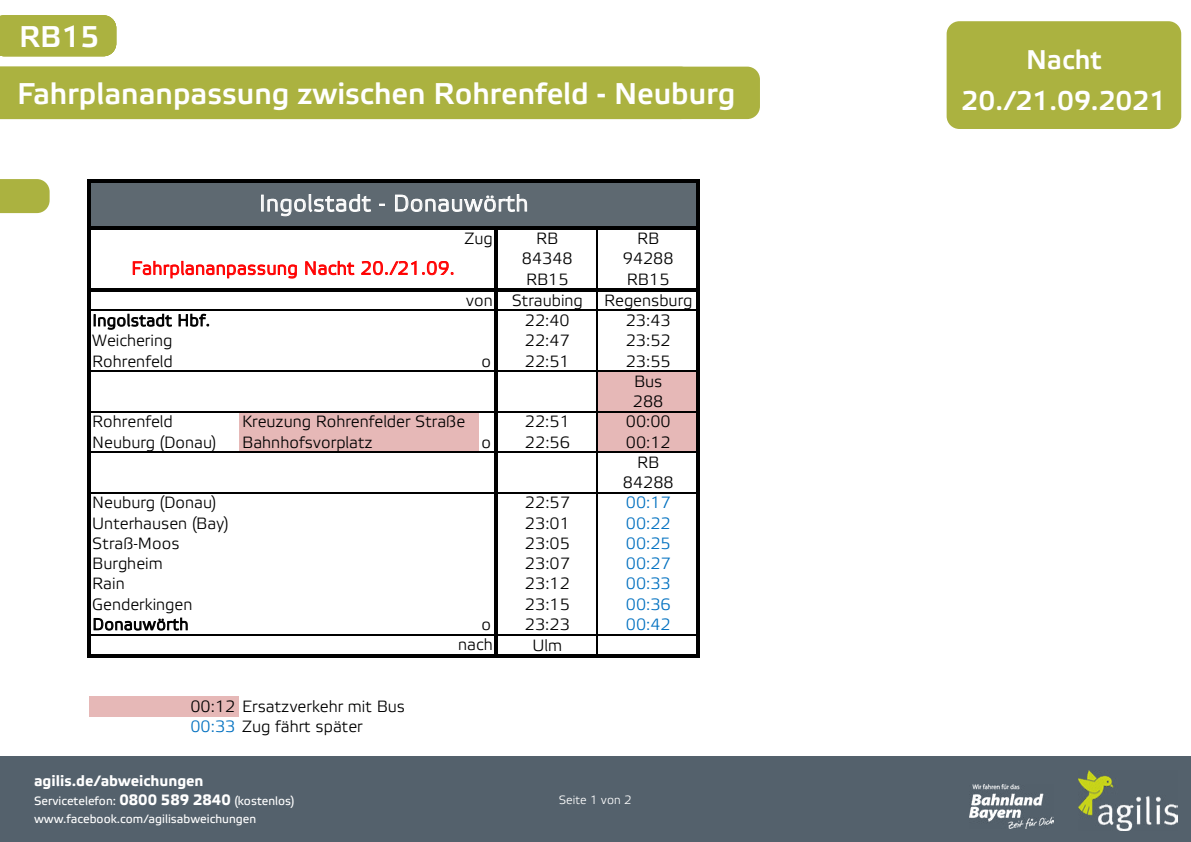
<style>
.page{position:relative;width:1191px;height:842px;background:#fff}
.page>*{position:absolute;margin:0;border:0;box-sizing:border-box;transform-origin:0 0}
.t1{font:500 30px/57.1px "Etelka";color:#fff}
.t2{font:500 27px "Etelka";color:#fff}
.t3{font:300 23px "Etelka";letter-spacing:.025em;color:#fff}
.t4{font:300 18.1px "Etelka";letter-spacing:.025em;color:#f00}
.t5{font:300 16.3px/20.3px "Etelka";color:#000;text-align:center}
.t6{font:300 16.3px "Etelka";letter-spacing:.005em;color:#0070c0}
.t7{font:300 16.3px "Etelka";letter-spacing:.03em;color:#000}
.t8{font:700 15px "Etelka Text";color:#fff}
.t9{font:12px/18px "Etelka Text";color:#fff}
.t10{font:300 12px "Etelka";color:#fff}
.s1{color:#0070c0}
.s2{font-weight:700;font-size:15px}
</style>
<div class="page">
<div style="left:0;top:757px;width:1191px;height:85px;background:#54616c"></div>
<img style="left:969px;top:784px;width:84px;height:44px">
<img style="left:1078px;top:771px;width:100px;height:59px">
<div style="left:946px;top:21px;width:235px;height:108px;background:#abb240;border-radius:13px"></div>
<svg style="left:0;top:179px;width:50px;height:34px;background:#afb549"></svg>
<div style="left:0;top:67px;width:760px;height:52px;background:#abb240"></div>
<div style="left:0;top:15px;width:116px;height:41px;background:#abb240"></div>
<div style="left:90px;top:181px;width:608px;height:47px;background:#5e6971"></div>
<div style="left:597px;top:371px;width:101px;height:21px;background:#e6b8b7"></div>
<div style="left:597px;top:391px;width:101px;height:21px;background:#e6b8b7"></div>
<div style="left:239px;top:412px;width:239px;height:20px;background:#e6b8b7"></div>
<div style="left:597px;top:412px;width:101px;height:20px;background:#e6b8b7"></div>
<div style="left:239px;top:432px;width:239px;height:20px;background:#e6b8b7"></div>
<div style="left:597px;top:432px;width:101px;height:20px;background:#e6b8b7"></div>
<div style="left:90px;top:696px;width:149px;height:21px;background:#e6b8b7"></div>
<hr style="left:87px;top:179px;width:3px;height:110px;background:#000">
<hr style="left:494px;top:230px;width:4px;height:59px;background:#000">
<hr style="left:596px;top:230px;width:2px;height:59px;background:#000">
<hr style="left:90px;top:310px;width:404px;height:1px;background:#000">
<hr style="left:90px;top:370px;width:404px;height:2px;background:#000">
<hr style="left:596px;top:292px;width:2px;height:78px;background:#000">
<hr style="left:90px;top:411px;width:404px;height:1px;background:#000">
<hr style="left:596px;top:372px;width:2px;height:39px;background:#000">
<hr style="left:90px;top:451px;width:404px;height:2px;background:#000">
<hr style="left:596px;top:412px;width:2px;height:39px;background:#000">
<hr style="left:90px;top:492px;width:404px;height:1px;background:#000">
<hr style="left:596px;top:453px;width:2px;height:39px;background:#000">
<hr style="left:90px;top:634px;width:404px;height:1px;background:#000">
<hr style="left:87px;top:292px;width:3px;height:365px;background:#000">
<hr style="left:696px;top:182px;width:3px;height:475px;background:#000">
<hr style="left:494px;top:292px;width:4px;height:365px;background:#000">
<hr style="left:596px;top:493px;width:2px;height:161px;background:#000">
<hr style="left:90px;top:179px;width:609px;height:3px;background:#000">
<hr style="left:90px;top:227px;width:609px;height:3px;background:#000">
<hr style="left:87px;top:289px;width:609px;height:3px;background:#000">
<hr style="left:498px;top:310px;width:198px;height:1px;background:#000">
<hr style="left:498px;top:370px;width:198px;height:2px;background:#000">
<hr style="left:498px;top:411px;width:198px;height:1px;background:#000">
<hr style="left:498px;top:451px;width:198px;height:2px;background:#000">
<hr style="left:498px;top:492px;width:198px;height:1px;background:#000">
<hr style="left:498px;top:634px;width:198px;height:1px;background:#000">
<hr style="left:90px;top:654px;width:609px;height:3px;background:#000">
<h1 class="t1" style="left:17px;top:9px;width:720px">RB15<br>Fahrplananpassung zwischen Rohrenfeld - Neuburg</h1>
<h1 class="t1" style="left:62px;top:9px;width:39px">26</h1>
<h2 class="t2" style="left:1026px;top:44px;width:77px">Nacht</h2>
<h1 class="t1" style="left:436px;top:66px;width:236px">Ebe n - Bamberg</h1>
<h2 class="t2" style="left:961px;top:85px;width:206px">20./21.09.2021</h2>
<h3 class="t3" style="left:259px;top:190px;width:270px">Ingolstadt - Donauwörth</h3>
<p class="t4" style="left:131px;top:258px;width:324px">Fahrplananpassung Nacht 20./21.09.</p>
<p class="t5" style="left:464px;top:229px;width:30px">Zug</p>
<p class="t5" style="left:466px;top:291px;width:28px">von</p>
<p class="t5" style="left:536px;top:229px;width:24px">RB</p>
<p class="t5" style="left:637px;top:229px;width:24px">RB</p>
<p class="t5" style="left:522px;top:249px;width:52px">84348</p>
<p class="t5" style="left:623px;top:249px;width:52px">94288</p>
<p class="t5" style="left:526px;top:270px;width:44px">RB15</p>
<p class="t5" style="left:627px;top:270px;width:44px">RB15</p>
<p class="t5" style="left:511px;top:291px;width:73px">Straubing</p>
<p class="t5" style="left:604px;top:291px;width:90px">Regensburg</p>
<p class="t7" style="left:92px;top:311px;width:119px">Ingolstadt Hbf.</p>
<p class="t5" style="left:525px;top:311px;width:46px">22:40</p>
<p class="t5" style="left:626px;top:311px;width:46px">23:43</p>
<p class="t5" style="left:92px;top:331px;width:82px">Weichering</p>
<p class="t5" style="left:525px;top:331px;width:46px">22:47</p>
<p class="t5" style="left:626px;top:331px;width:46px">23:52</p>
<p class="t5" style="left:92px;top:351px;width:82px">Rohrenfeld</p>
<p class="t5" style="left:481px;top:351px;width:11px">o</p>
<p class="t5" style="left:525px;top:351px;width:46px">22:51</p>
<p class="t5" style="left:626px;top:351px;width:46px">23:55<br>Bus<br>288</p>
<p class="t5" style="left:92px;top:412px;width:82px">Rohrenfeld</p>
<p class="t5" style="left:242px;top:412px;width:225px">Kreuzung Rohrenfelder Straße</p>
<p class="t5" style="left:525px;top:412px;width:46px">22:51</p>
<p class="t5" style="left:626px;top:412px;width:46px">00:00</p>
<p class="t5" style="left:92px;top:432px;width:125px">Neuburg (Donau)</p>
<p class="t5" style="left:242px;top:432px;width:132px">Bahnhofsvorplatz</p>
<p class="t5" style="left:481px;top:432px;width:11px">o</p>
<p class="t5" style="left:525px;top:432px;width:46px">22:56</p>
<p class="t5" style="left:623px;top:432px;width:52px">00:12<br>RB<br>84288</p>
<p class="t5" style="left:92px;top:493px;width:125px">Neuburg (Donau)</p>
<p class="t5" style="left:525px;top:493px;width:46px">22:57</p>
<p class="t6" style="left:626px;top:493px;width:46px">00:17</p>
<p class="t5" style="left:92px;top:513px;width:138px">Unterhausen (Bay)</p>
<p class="t5" style="left:525px;top:513px;width:46px">23:01</p>
<p class="t6" style="left:626px;top:514px;width:46px">00:22</p>
<p class="t5" style="left:92px;top:534px;width:89px">Straß-Moos</p>
<p class="t5" style="left:525px;top:534px;width:46px">23:05</p>
<p class="t6" style="left:626px;top:534px;width:46px">00:25</p>
<p class="t5" style="left:92px;top:554px;width:72px">Burgheim</p>
<p class="t5" style="left:525px;top:554px;width:46px">23:07</p>
<p class="t6" style="left:626px;top:554px;width:46px">00:27</p>
<p class="t5" style="left:92px;top:574px;width:34px">Rain</p>
<p class="t5" style="left:525px;top:574px;width:46px">23:12</p>
<p class="t6" style="left:626px;top:574px;width:46px">00:33</p>
<p class="t5" style="left:92px;top:594px;width:102px">Genderkingen</p>
<p class="t5" style="left:525px;top:594px;width:46px">23:15</p>
<p class="t6" style="left:626px;top:595px;width:46px">00:36</p>
<p class="t7" style="left:92px;top:615px;width:97px">Donauwörth</p>
<p class="t5" style="left:481px;top:615px;width:11px">o</p>
<p class="t5" style="left:525px;top:615px;width:46px">23:23</p>
<p class="t6" style="left:626px;top:615px;width:46px">00:42</p>
<p class="t5" style="left:532px;top:636px;width:31px">Ulm</p>
<p class="t5" style="left:458px;top:635px;width:36px">nach</p>
<p class="t5" style="left:190px;top:697px;width:216px;text-align:left">00:12 Ersatzverkehr mit Bus<br><span class="s1">00:33</span> Zug fährt später</p>
<p class="t8" style="left:34px;top:772px;width:171px">agilis.de/abweichungen</p>
<p class="t9" style="left:34px;top:792px;width:262px">Servicetelefon: <span class="s2">0800 589 2840</span> (kostenlos) www.facebook.com/agilisabweichungen</p>
<p class="t10" style="left:559px;top:793px;width:74px">Seite 1 von 2</p>
</div>
